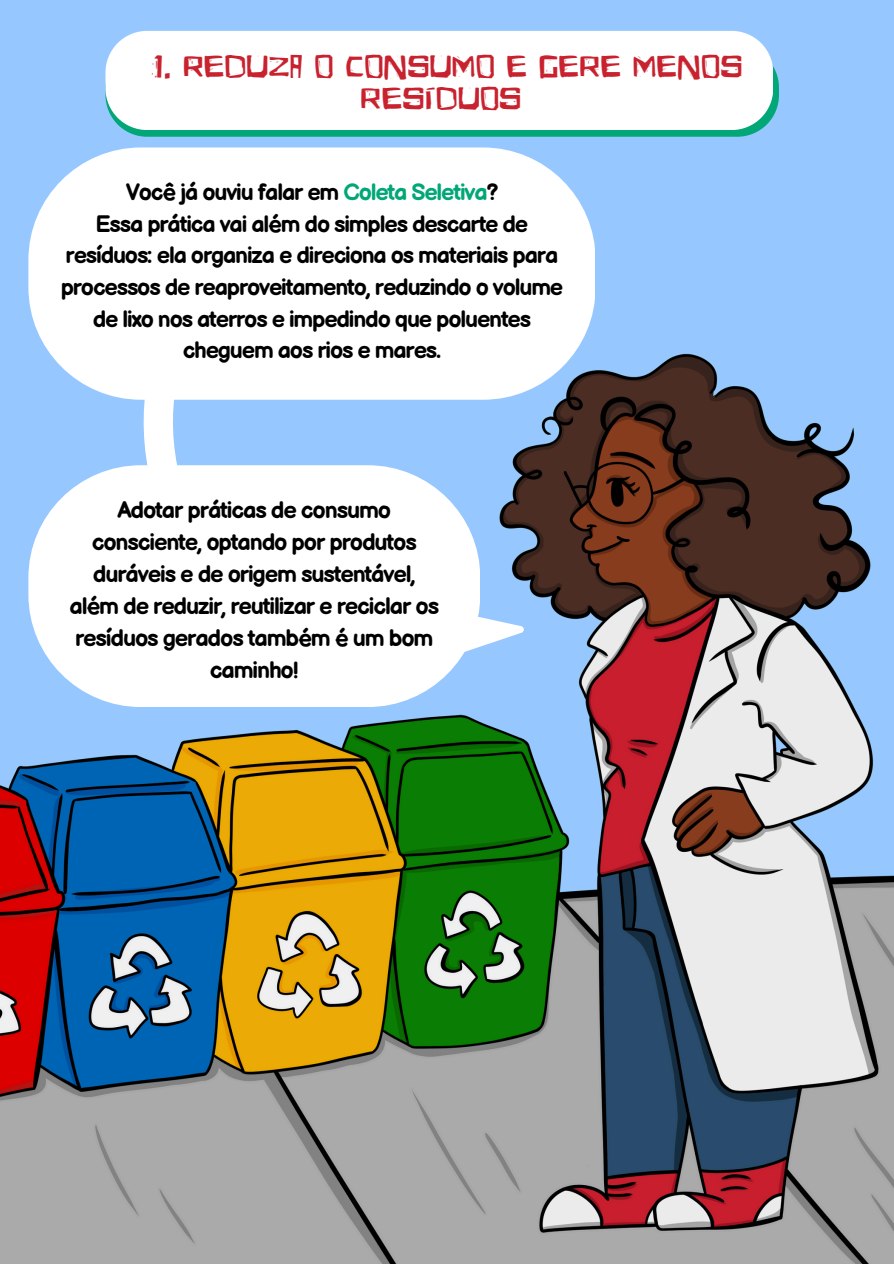
<style>
.page{position:relative;width:894px;height:1264px;background:#fff}
.page>*{position:absolute;margin:0;border:0;box-sizing:border-box;transform-origin:0 0}
.t1{font:33px/32.7px "Eldes Cordelbeta 3";color:#c9222f;text-align:center}
.t2{font:700 23.4px/31.8px "Balsamiq Sans";letter-spacing:-.05em;color:#000;text-align:center}
.t3{font:700 23.25px/31.5px "Balsamiq Sans";letter-spacing:-.05em;color:#000;text-align:center}
.s1{color:#02a778}
</style>
<div class="page">
<img style="left:0;top:0;width:893px;height:1263px">
<svg style="left:105px;top:46px;width:673px;height:91px;background:#17ab8b"></svg>
<svg style="left:105px;top:31px;width:668px;height:99px"></svg>
<svg style="left:125px;top:399px;width:165px;height:67px"></svg>
<div style="left:28px;top:147px;width:567px;height:253px;background:#fff;border-radius:113px"></div>
<svg style="left:459px;top:607px;width:65px;height:54px"></svg>
<div style="left:28px;top:465px;width:452px;height:242px;background:#fff;border-radius:112px"></div>
<p class="t1" style="left:151px;top:45px;width:592px">1. REDUZA O CONSUMO E GERE MENOS<br>RESÍDUOS</p>
<h1 class="t3" style="left:126px;top:178px;width:374px">Você já ouviu falar em <span class="s1">Coleta Seletiva</span>?</h1>
<p class="t3" style="left:61px;top:209px;width:504px">Essa prática vai além do simples descarte de resíduos: ela organiza e direciona os materiais para processos de reaproveitamento, reduzindo o volume de lixo nos aterros e impedindo que poluentes cheguem aos rios e mares.</p>
<p class="t2" style="left:69px;top:495px;width:371px">Adotar práticas de consumo consciente, optando por produtos duráveis e de origem sustentável, além de reduzir, reutilizar e reciclar os resíduos gerados também é um bom caminho!</p>
</div>
